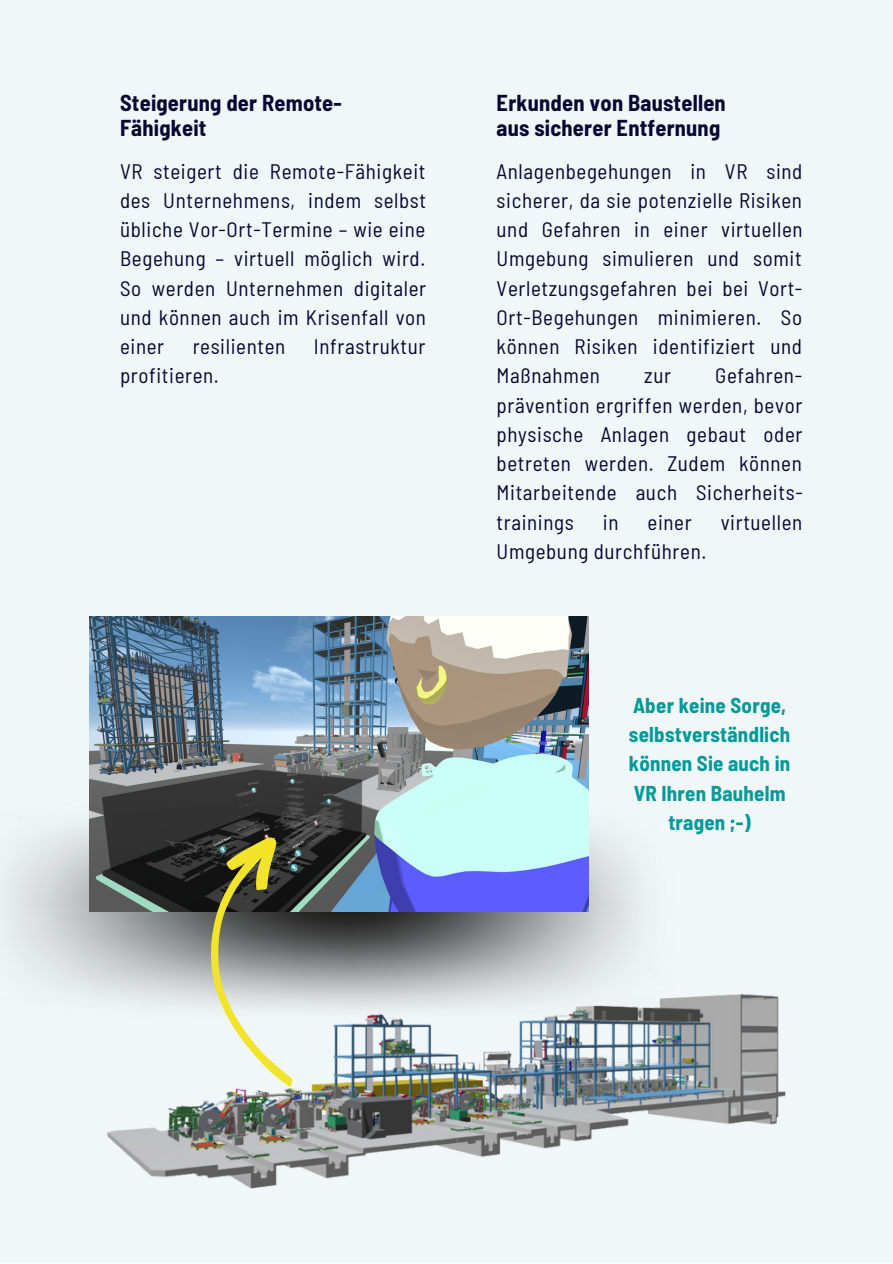
<style>
.page{position:relative;width:893px;height:1264px;background:#fff}
.page>*{position:absolute;margin:0;border:0;box-sizing:border-box;transform-origin:0 0}
.t1{font:700 semi-condensed 22.5px/25.8px "Barlow";letter-spacing:.01em;color:#060633}
.t2{font:semi-condensed 21px/29.2px "Barlow";letter-spacing:.03em;color:#060633;text-align:justify}
.t3{font:700 semi-condensed 21px/29.2px "Barlow";letter-spacing:.01em;color:#099;text-align:center}
</style>
<div class="page">
<div style="left:0;top:0;width:892px;height:1262px;background:#f1f6f9"></div>
<img style="left:7px;top:799px;width:582px;height:192px">
<img style="left:82px;top:823px;width:704px;height:366px">
<img style="left:89px;top:616px;width:499px;height:295px">
<svg style="left:190px;top:836px;width:126px;height:261px"></svg>
<p class="t1" style="left:120px;top:89px;width:223px">Steigerung der Remote-<br>Fähigkeit</p>
<p class="t2" style="left:120px;top:156px;width:307px">VR steigert die Remote-Fähigkeit des Unternehmens, indem selbst übliche Vor-Ort-Termine – wie eine Begehung – virtuell möglich wird.<br>So werden Unternehmen digitaler und können auch im Krisenfall von einer</p>
<p class="t2" style="left:193px;top:331px;width:94px">resilienten</p>
<p class="t2" style="left:314px;top:331px;width:113px">Infrastruktur</p>
<p class="t2" style="left:120px;top:360px;width:100px">profitieren.</p>
<p class="t1" style="left:496px;top:89px;width:231px">Erkunden von Baustellen</p>
<p class="t1" style="left:496px;top:115px;width:225px">aus sicherer Entfernung</p>
<p class="t2" style="left:496px;top:156px;width:307px">Anlagenbegehungen in VR sind sicherer, da sie potenzielle Risiken und Gefahren in einer virtuellen Umgebung simulieren und somit Verletzungsgefahren bei bei Vort-Ort-Begehungen minimieren. So können Risiken identifiziert und Maßnahmen</p>
<p class="t2" style="left:496px;top:360px;width:307px;text-indent:219px">Gefahren&shy;prävention ergriffen werden, bevor physische Anlagen gebaut oder betreten werden. Zudem können Mitarbeitende auch Sicherheits&shy;trainings</p>
<p class="t2" style="left:644px;top:360px;width:28px">zur</p>
<p class="t2" style="left:602px;top:506px;width:17px">in</p>
<p class="t2" style="left:647px;top:506px;width:46px">einer</p>
<p class="t2" style="left:720px;top:506px;width:83px">virtuellen</p>
<p class="t2" style="left:496px;top:536px;width:211px">Umgebung durchführen.</p>
<p class="t3" style="left:629px;top:690px;width:163px">Aber keine Sorge, selbstverständlich können Sie auch in<br>VR Ihren Bauhelm tragen ;-)</p>
</div>
